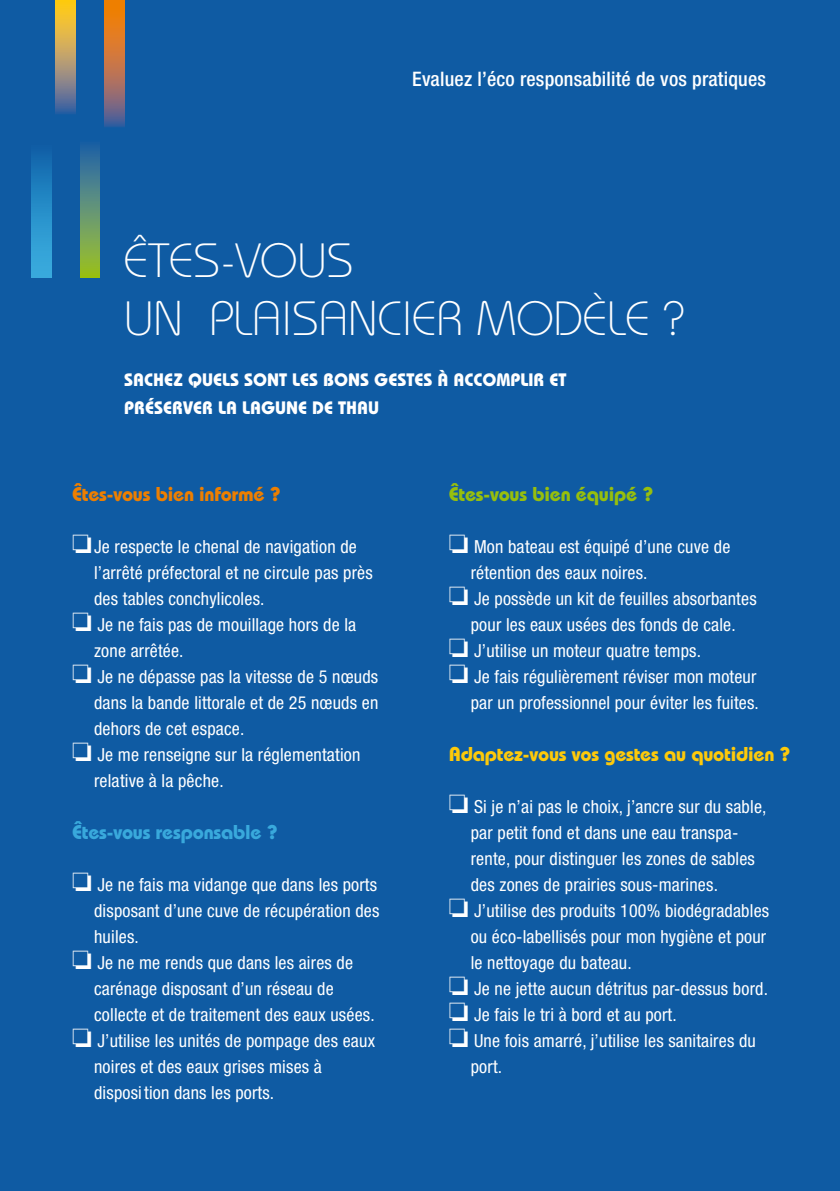
<style>
.page{position:relative;width:840px;height:1191px;background:#fff}
.page>*{position:absolute;margin:0;border:0;box-sizing:border-box;transform-origin:0 0}
.t1{font:300 48px/57.6px "Bauhaus Std";color:#fff}
.t2{font:500 condensed 20px "Helvetica Neue LT Std";letter-spacing:.01em;color:#fff}
.t3{font:700 20px "Bauhaus Std";letter-spacing:-.01em;color:#feca0a}
.t4{font:700 20px "Bauhaus Std";letter-spacing:-.01em;color:#ee7f00}
.t5{font:700 20px "Bauhaus Std";letter-spacing:-.01em;color:#39a9dc}
.t6{font:700 20px "Bauhaus Std";letter-spacing:-.01em;color:#97bf0d}
.t7{font:condensed 18px "Helvetica Neue LT Std";letter-spacing:.01em;color:#fff}
.t8{font:700 18px/28.8px "Bauhaus Std";color:#fff}
</style>
<div class="page">
<div style="left:0;top:0;width:839px;height:1191px;background:#0f5ba3"></div>
<div style="left:32px;top:85px;width:20px;height:193px;background:linear-gradient(to bottom,#054a97,#38aee0)"></div>
<svg style="left:80px;top:145px;width:20px;height:133px;background:#62946c"></svg>
<svg style="left:56px;top:0;width:20px;height:114px;background:#b19d65"></svg>
<svg style="left:104px;top:0;width:20px;height:127px;background:#b67349"></svg>
<p class="t2" style="left:412px;top:67px;width:355px">Evaluez l’éco responsabilité de vos pratiques</p>
<h1 class="t1" style="left:124px;top:232px;width:562px">ÊTES-VOUS<br>UN PLAISANCIER MODÈLE ?</h1>
<p class="t8" style="left:124px;top:364px;width:442px">SACHEZ quels sont les bons gestes à accomplir et préserver la lagune de Thau</p>
<p class="t4" style="left:72px;top:482px;width:210px">Êtes-vous bien informé ?</p>
<p class="t7" style="left:72px;top:536px;width:286px">❏Je respecte le chenal de navigation de</p>
<p class="t7" style="left:94px;top:562px;width:280px">l’arrêté préfectoral et ne circule pas près</p>
<p class="t7" style="left:94px;top:588px;width:172px">des tables conchylicoles.</p>
<p class="t7" style="left:72px;top:614px;width:285px">❏ Je ne fais pas de mouillage hors de la</p>
<p class="t7" style="left:94px;top:640px;width:91px">zone arrêtée.</p>
<p class="t7" style="left:72px;top:666px;width:307px">❏ Je ne dépasse pas la vitesse de 5 nœuds</p>
<p class="t7" style="left:94px;top:692px;width:285px">dans la bande littorale et de 25 nœuds en</p>
<p class="t7" style="left:94px;top:718px;width:152px">dehors de cet espace.</p>
<p class="t7" style="left:72px;top:744px;width:290px">❏ Je me renseigne sur la réglementation</p>
<p class="t7" style="left:94px;top:770px;width:131px">relative à la pêche.</p>
<p class="t5" style="left:72px;top:820px;width:207px">Êtes-vous responsable ?</p>
<p class="t7" style="left:72px;top:874px;width:306px">❏ Je ne fais ma vidange que dans les ports</p>
<p class="t7" style="left:94px;top:900px;width:286px">disposant d’une cuve de récupération des</p>
<p class="t7" style="left:94px;top:926px;width:46px">huiles.</p>
<p class="t7" style="left:72px;top:952px;width:282px">❏ Je ne me rends que dans les aires de</p>
<p class="t7" style="left:94px;top:978px;width:241px">carénage disposant d’un réseau de</p>
<p class="t7" style="left:94px;top:1004px;width:282px">collecte et de traitement des eaux usées.</p>
<p class="t7" style="left:72px;top:1030px;width:304px">❏ J’utilise les unités de pompage des eaux</p>
<p class="t7" style="left:94px;top:1056px;width:229px">noires et des eaux grises mises à</p>
<p class="t7" style="left:94px;top:1082px;width:181px">disposition dans les ports.</p>
<p class="t6" style="left:448px;top:482px;width:206px">Êtes-vous bien équipé ?</p>
<p class="t7" style="left:448px;top:536px;width:283px">❏ Mon bateau est équipé d’une cuve de</p>
<p class="t7" style="left:470px;top:562px;width:178px">rétention des eaux noires.</p>
<p class="t7" style="left:448px;top:588px;width:309px">❏ Je possède un kit de feuilles absorbantes</p>
<p class="t7" style="left:470px;top:614px;width:266px">pour les eaux usées des fonds de cale.</p>
<p class="t7" style="left:448px;top:640px;width:254px">❏ J’utilise un moteur quatre temps.</p>
<p class="t7" style="left:448px;top:666px;width:309px">❏ Je fais régulièrement réviser mon moteur</p>
<p class="t7" style="left:470px;top:692px;width:289px">par un professionnel pour éviter les fuites.</p>
<p class="t3" style="left:448px;top:742px;width:343px">Adaptez-vous vos gestes au quotidien ?</p>
<p class="t7" style="left:448px;top:796px;width:319px">❏ Si je n’ai pas le choix, j’ancre sur du sable,</p>
<p class="t7" style="left:470px;top:822px;width:269px">par petit fond et dans une eau transpa-</p>
<p class="t7" style="left:470px;top:848px;width:285px">rente, pour distinguer les zones de sables</p>
<p class="t7" style="left:470px;top:874px;width:248px">des zones de prairies sous-marines.</p>
<p class="t7" style="left:448px;top:900px;width:322px">❏ J’utilise des produits 100% biodégradables</p>
<p class="t7" style="left:470px;top:926px;width:297px">ou éco-labellisés pour mon hygiène et pour</p>
<p class="t7" style="left:470px;top:952px;width:162px">le nettoyage du bateau.</p>
<p class="t7" style="left:448px;top:978px;width:320px">❏ Je ne jette aucun détritus par-dessus bord.</p>
<p class="t7" style="left:448px;top:1004px;width:229px">❏ Je fais le tri à bord et au port.</p>
<p class="t7" style="left:448px;top:1030px;width:308px">❏ Une fois amarré, j’utilise les sanitaires du</p>
<p class="t7" style="left:470px;top:1056px;width:33px">port.</p>
</div>
